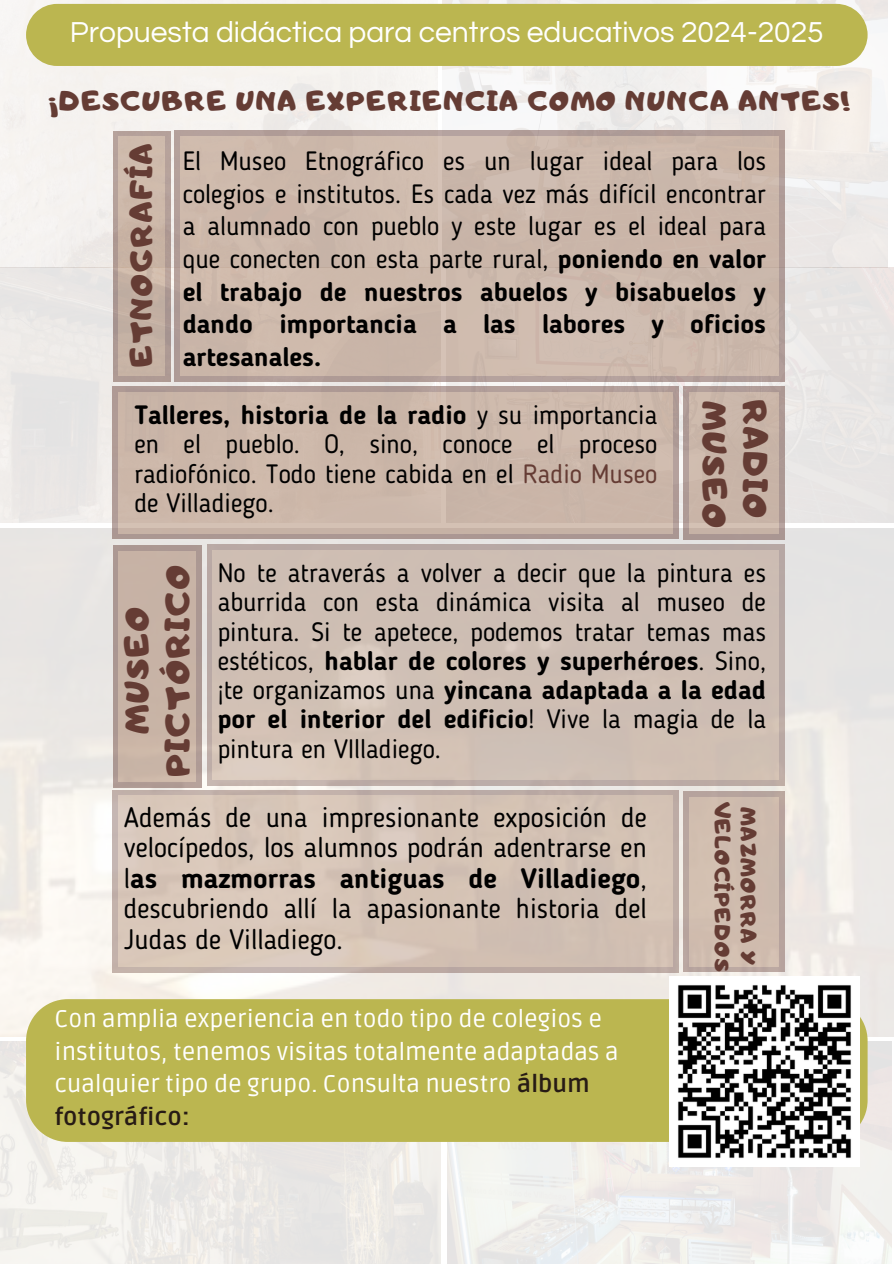
<style>
.page{position:relative;width:894px;height:1264px;background:#fff}
.page>*{position:absolute;margin:0;border:0;box-sizing:border-box;transform-origin:0 0}
.t1{font:33px/40.5px "Adigiana Toybox";letter-spacing:.05em;color:#653c34}
.t2{font:30px "Questrial";color:#fff}
.t3{font:30px "Adigiana Toybox";letter-spacing:.05em;color:#653c34}
.t4{font:27.9px/30.3px "Blogger Sans";color:#000;text-align:justify}
.t5{font:27px "Adigiana Toybox";letter-spacing:.05em;color:#653c34}
.t6{font:26.4px/29.2px "Blogger Sans";color:#000;text-align:justify}
.t7{font:24px/32.7px "Ruda";color:#fff}
.t8{font:21px/25.8px "Adigiana Toybox";letter-spacing:.05em;color:#653c34}
.s1{font-weight:700}
.s2{color:#653c34}
.s3{font-weight:700;color:#271b15}
</style>
<div class="page">
<img style="left:0;top:0;width:437px;height:267px">
<img style="left:443px;top:0;width:444px;height:267px">
<div style="left:26px;top:4px;width:841px;height:62px;background:#bbb650"></div>
<img style="left:0;top:529px;width:893px;height:507px">
<img style="left:0;top:268px;width:440px;height:254px">
<div style="left:447px;top:268px;width:446px;height:254px;background:#e9e6e5"></div>
<svg style="left:174px;top:131px;width:610px;height:251px;background:#b4a09b"></svg>
<div style="left:180px;top:137px;width:598px;height:239px;background:#ccb8ab"></div>
<div style="left:113px;top:386px;width:565px;height:153px;background:linear-gradient(to right,#ac9893,#af9b97)"></div>
<div style="left:119px;top:392px;width:553px;height:141px;background:#ccb7a9"></div>
<svg style="left:682px;top:386px;width:102px;height:153px;background:#b3a09b"></svg>
<div style="left:688px;top:392px;width:90px;height:141px;background:#c8b4a7"></div>
<img style="left:0;top:1041px;width:440px;height:222px">
<img style="left:447px;top:1041px;width:443px;height:222px">
<div style="left:207px;top:544px;width:577px;height:241px;background:linear-gradient(to right,#beada8,#b7a8a3)"></div>
<div style="left:212px;top:550px;width:566px;height:229px;background:#cebeb3"></div>
<svg style="left:113px;top:545px;width:88px;height:242px;background:#b09c95"></svg>
<div style="left:119px;top:551px;width:76px;height:230px;background:#c7b3a5"></div>
<svg style="left:113px;top:790px;width:565px;height:182px;background:#c2b1aa"></svg>
<div style="left:119px;top:796px;width:553px;height:170px;background:#d5c3b6"></div>
<svg style="left:682px;top:791px;width:102px;height:181px;background:#bcaaa3"></svg>
<div style="left:688px;top:797px;width:90px;height:169px;background:#cfbbae"></div>
<div style="left:26px;top:999px;width:841px;height:142px;background:#bbb650"></div>
<img style="left:669px;top:976px;width:190px;height:190px">
<p class="t2" style="left:70px;top:17px;width:755px">Propuesta didáctica para centros educativos 2024-2025</p>
<h4 class="t5" style="left:49px;top:83px;width:803px">¡DESCUBRE UNA EXPERIENCIA COMO NUNCA ANTES!</h4>
<h1 class="t3" style="left:122px;top:367px;width:225px;rotate:-90deg">ETNOGRAFÍA</h1>
<h4 class="t6" style="left:183px;top:147px;width:584px;line-height:32.7px">El Museo Etnográfico es un lugar ideal para los colegios e institutos. Es cada vez más difícil encontrar a alumnado con pueblo y este lugar es el ideal para que conecten con esta parte rural, <span class="s1">poniendo en valor el trabajo de nuestros abuelos y bisabuelos y dando importancia a las labores y oficios artesanales.</span></h4>
<h1 class="t1" style="left:775px;top:400px;width:129px;rotate:90deg">RADIO<br>MUSEO</h1>
<h1 class="t6" style="left:134px;top:402px;width:524px"><span class="s1">Talleres, historia de la radio</span> y su importancia en el pueblo. O, sino, conoce el proceso radiofónico. Todo tiene cabida en el <span class="s2">Radio Museo </span>de Villadiego.</h1>
<h5 class="t6" style="left:218px;top:560px;width:549px">No te atraverás a volver a decir que la pintura es aburrida con esta dinámica visita al museo de pintura. Si te apetece, podemos tratar temas mas estéticos, <span class="s1">hablar de colores y superhéroes</span>. Sino, ¡te organizamos una <span class="s1">yincana adaptada a la edad por el interior del edificio</span>! Vive la magia de la pintura en VIlladiego.</h5>
<h4 class="t1" style="left:116px;top:776px;width:213px;text-align:center;rotate:-90deg">MUSEO<br>PICTÓRICO</h4>
<h4 class="t4" style="left:124px;top:804px;width:524px">Además de una impresionante exposición de velocípedos, los alumnos podrán adentrarse en l<span class="s1">as mazmorras antiguas de Villadiego</span>, descubriendo allí la apasionante historia del Judas de Villadiego.</h4>
<h2 class="t8" style="left:761px;top:801px;width:171px;rotate:90deg">MAZMORRA Y<br>VELOCÍPEDOS</h2>
<p class="t7" style="left:55px;top:1003px;width:565px">Con amplia experiencia en todo tipo de colegios e institutos, tenemos visitas totalmente adaptadas a cualquier tipo de grupo. Consulta nuestro <span class="s3">álbum fotográfico:</span></p>
</div>
